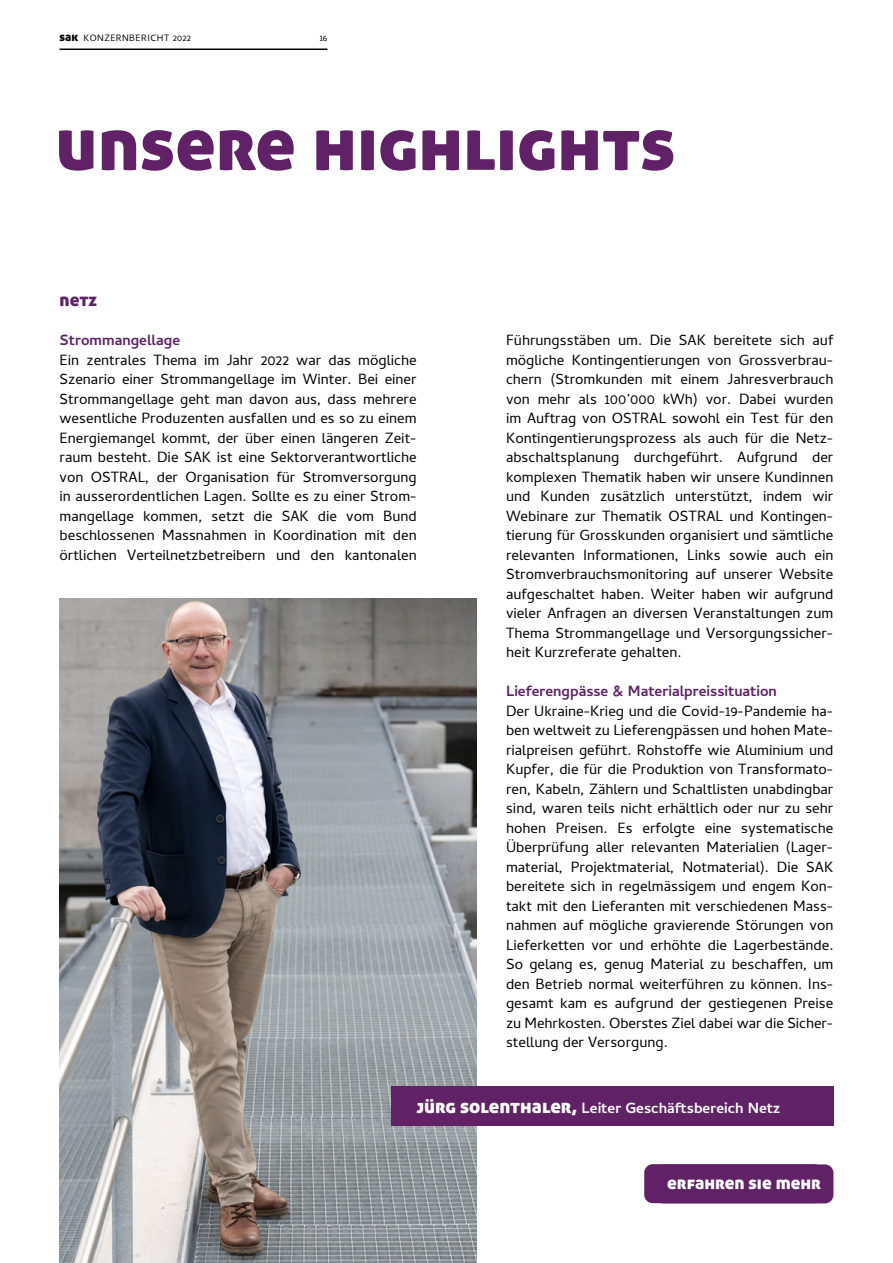
<style>
.page{position:relative;width:893px;height:1263px;background:#fff}
.page>*{position:absolute;margin:0;border:0;box-sizing:border-box;transform-origin:0 0}
.t1{font:75px "Aller Display";color:#602167}
.t2{font:18px "Aller Display";color:#fff}
.t3{font:18px "Aller Display";color:#602167}
.t4{font:15px/19.5px "Cambay";color:#000;text-align:justify}
.t5{font:700 15px "Cambay";color:#602167}
.t6{font:700 15px "Cambay";color:#fff}
.t7{font:9.3px "Cambay";letter-spacing:.05em;color:#000}
.s1{font-family:"Aller Display";font-size:12px}
.s2{font-family:"Aller Display";font-weight:400;font-size:19.5px}
</style>
<div class="page">
<img style="left:60px;top:599px;width:416px;height:664px">
<div style="left:391px;top:1086px;width:442px;height:39px;background:#602167"></div>
<hr style="left:60px;top:49px;width:267px;height:1px;background:#000">
<div style="left:644px;top:1164px;width:179px;height:39px;background:#602167;border-radius:9px"></div>
<div style="left:655px;top:1164px;width:178px;height:39px;background:#602167;border-radius:9px"></div>
<p class="t7" style="left:60px;top:33px;width:133px"><span class="s1">sak</span> KONZERNBERICHT 2022</p>
<p class="t7" style="left:320px;top:33px;width:9px">16</p>
<h1 class="t1" style="left:55px;top:95px;width:622px">unsere highlights</h1>
<p class="t3" style="left:60px;top:288px;width:39px">netz</p>
<p class="t5" style="left:60px;top:331px;width:122px">Strommangellage</p>
<p class="t4" style="left:60px;top:350px;width:359px">Ein zentrales Thema im Jahr 2022 war das mögliche Szenario einer Strommangellage im Winter. Bei einer Strommangellage geht man davon aus, dass mehrere wesentliche Produzenten ausfallen und es so zu einem Energiemangel kommt, der über einen längeren Zeit&shy;raum besteht. Die SAK ist eine Sektorverantwortliche von OSTRAL, der Organisation für Stromversorgung in ausserordentlichen Lagen. Sollte es zu einer Strom&shy;mangellage kommen, setzt die SAK die vom Bund beschlossenen Massnahmen in Koordination mit den örtlichen Verteilnetzbetreibern und den kantonalen</p>
<p class="t4" style="left:506px;top:330px;width:329px">Führungsstäben um. Die SAK bereitete sich auf mögliche Kontingentierungen von Grossverbrau&shy;chern (Stromkunden mit einem Jahresverbrauch von mehr als 100’000 kWh) vor. Dabei wurden im Auftrag von OSTRAL sowohl ein Test für den Kontingentierungsprozess als auch für die Netz&shy;abschaltsplanung durchgeführt. Aufgrund der komplexen Thematik haben wir unsere Kundinnen und Kunden zusätzlich unterstützt, indem wir Webinare zur Thematik OSTRAL und Kontingen&shy;tierung für Grosskunden organisiert und sämtliche relevanten Informationen, Links sowie auch ein Stromverbrauchsmonitoring auf unserer Website aufgeschaltet haben. Weiter haben wir aufgrund vieler Anfragen an diversen Veranstaltungen zum Thema Strommangellage und Versorgungssicher&shy;heit Kurzreferate gehalten.</p>
<p class="t5" style="left:506px;top:682px;width:272px">Lieferengpässe &amp; Materialpreissituation</p>
<p class="t4" style="left:506px;top:701px;width:329px;text-align:left">Der Ukraine-Krieg und die Covid-19-Pandemie ha&shy;ben weltweit zu Lieferengpässen und hohen Mate&shy;rialpreisen geführt. Rohstoffe wie Aluminium und Kupfer, die für die Produktion von Transformato&shy;ren, Kabeln, Zählern und Schaltlisten unabdingbar sind, waren teils nicht erhältlich oder nur zu sehr hohen Preisen. Es erfolgte eine systematische Überprüfung aller relevanten Materialien (Lager&shy;material, Projektmaterial, Notmaterial). Die SAK bereitete sich in regelmässigem und engem Kon&shy;takt mit den Lieferanten mit verschiedenen Mass&shy;nahmen auf mögliche gravierende Störungen von Lieferketten vor und erhöhte die Lagerbestände.<br>So gelang es, genug Material zu beschaffen, um den Betrieb normal weiterführen zu können. Ins&shy;gesamt kam es aufgrund der gestiegenen Preise zu Mehrkosten. Oberstes Ziel dabei war die Sicher&shy;stellung der Versorgung.</p>
<p class="t6" style="left:417px;top:1099px;width:365px"><span class="s2">jürg solenthaler,</span> Leiter Geschäftsbereich Netz</p>
<p class="t2" style="left:656px;top:1170px;width:156px">erfahren sie mehr</p>
<p class="t2" style="left:667px;top:1171px;width:156px">erfahren sie mehr</p>
</div>
